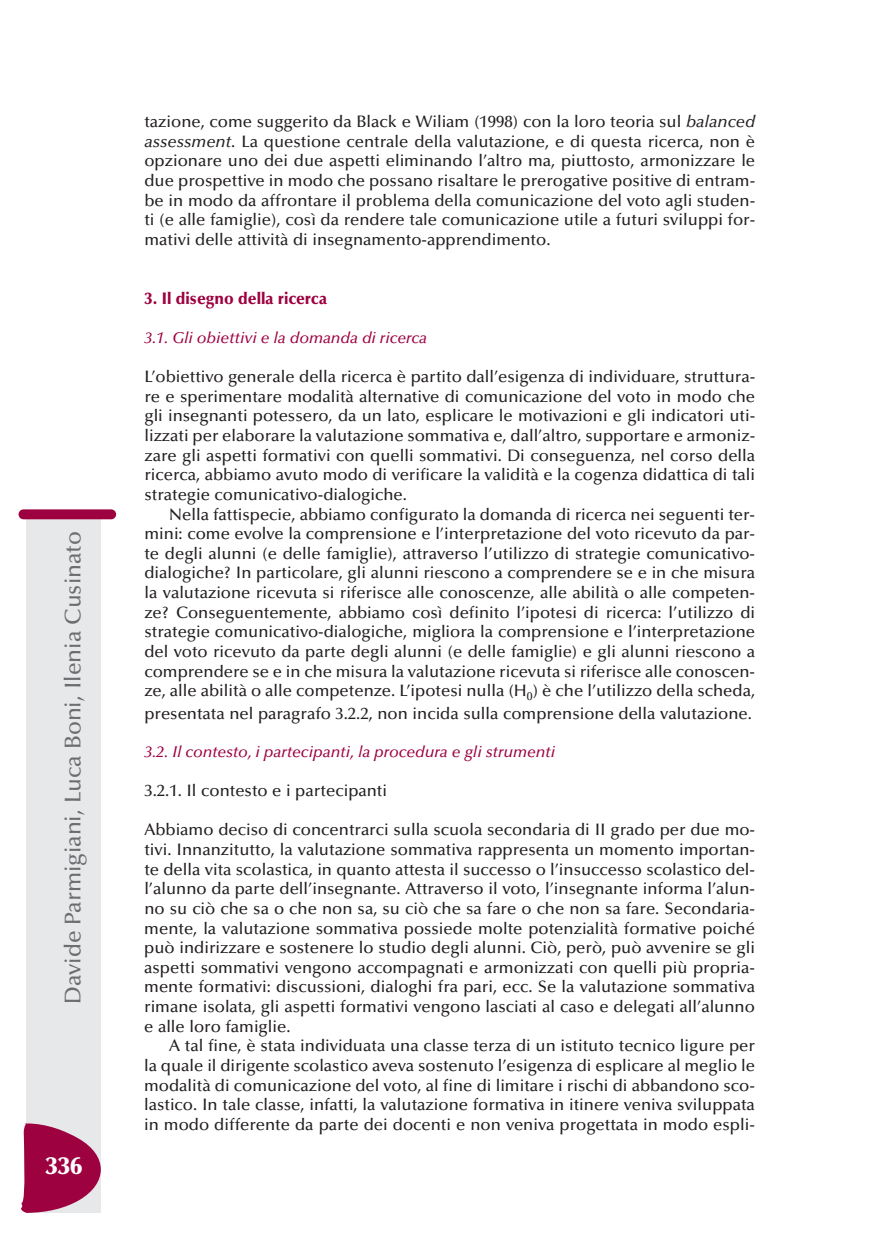
<style>
.page{position:relative;width:869px;height:1241px;background:#fff}
.page>*{position:absolute;margin:0;border:0;box-sizing:border-box;transform-origin:0 0}
.t1{font:900 24.5px "Optima";color:#fff}
.t2{font:500 22.75px "Optima";color:#6c6d70}
.t3{font:500 16.62px/19.6px "Optima";color:#231f20;text-align:justify}
.t4{font:900 16.62px "Optima";color:#9d0140;scale:.95 1}
.t5{font:italic 500 15.75px "Optima";color:#9d0140}
.s1{font-style:italic}
</style>
<div class="page">
<div style="left:27px;top:517px;width:74px;height:695px;background:#e7e8e9"></div>
<div style="left:19px;top:509px;width:97px;height:10px;background:#9d0140;border-radius:5px"></div>
<svg style="left:21px;top:1122px;width:80px;height:90px"></svg>
<h2 class="t2" style="left:64px;top:1003px;width:474px;rotate:-90deg">Davide Parmigiani, Luca Boni, Ilenia Cusinato</h2>
<h1 class="t1" style="left:45px;top:1155px;width:38px">336</h1>
<p class="t3" style="left:144px;top:113px;width:612px">tazione, come suggerito da Black e Wiliam (1998) con la loro teoria sul <span class="s1">balanced assessment</span>. La questione centrale della valutazione, e di questa ricerca, non è opzionare uno dei due aspetti eliminando l’altro ma, piuttosto, armonizzare le due prospettive in modo che possano risaltare le prerogative positive di entram&shy;be in modo da affrontare il problema della comunicazione del voto agli studen&shy;ti (e alle famiglie), così da rendere tale comunicazione utile a futuri sviluppi for&shy;mativi delle attività di insegnamento-apprendimento.</p>
<p class="t4" style="left:144px;top:291px;width:193px">3. Il disegno della ricerca</p>
<p class="t5" style="left:144px;top:331px;width:284px">3.1. Gli obiettivi e la domanda di ricerca</p>
<p class="t3" style="left:144px;top:368px;width:612px">L’obiettivo generale della ricerca è partito dall’esigenza di individuare, struttura&shy;re e sperimentare modalità alternative di comunicazione del voto in modo che gli insegnanti potessero, da un lato, esplicare le motivazioni e gli indicatori uti&shy;lizzati per elaborare la valutazione sommativa e, dall’altro, supportare e armoniz&shy;zare gli aspetti formativi con quelli sommativi. Di conseguenza, nel corso della ricerca, abbiamo avuto modo di verificare la validità e la cogenza didattica di tali strategie comunicativo-dialogiche.</p>
<p class="t3" style="left:144px;top:505px;width:612px;text-indent:25px">Nella fattispecie, abbiamo configurato la domanda di ricerca nei seguenti ter&shy;mini: come evolve la comprensione e l’interpretazione del voto ricevuto da par&shy;te degli alunni (e delle famiglie), attraverso l’utilizzo di strategie comunicativo&shy;dialogiche? In particolare, gli alunni riescono a comprendere se e in che misura la valutazione ricevuta si riferisce alle conoscenze, alle abilità o alle competen&shy;ze? Conseguentemente, abbiamo così definito l’ipotesi di ricerca: l’utilizzo di strategie comunicativo-dialogiche, migliora la comprensione e l’interpretazione del voto ricevuto da parte degli alunni (e delle famiglie) e gli alunni riescono a comprendere se e in che misura la valutazione ricevuta si riferisce alle conoscen&shy;ze, alle abilità o alle competenze. L’ipotesi nulla (H<sub>0</sub>) è che l’utilizzo della scheda,</p>
<p class="t3" style="left:144px;top:704px;width:608px">presentata nel paragrafo 3.2.2, non incida sulla comprensione della valutazione.</p>
<p class="t5" style="left:144px;top:745px;width:412px">3.2. Il contesto, i partecipanti, la procedura e gli strumenti</p>
<p class="t3" style="left:144px;top:782px;width:244px">3.2.1. Il contesto e i partecipanti</p>
<p class="t3" style="left:144px;top:821px;width:612px">Abbiamo deciso di concentrarci sulla scuola secondaria di II grado per due mo&shy;tivi. Innanzitutto, la valutazione sommativa rappresenta un momento importan&shy;te della vita scolastica, in quanto attesta il successo o l’insuccesso scolastico del&shy;l’alunno da parte dell’insegnante. Attraverso il voto, l’insegnante informa l’alun&shy;no su ciò che sa o che non sa, su ciò che sa fare o che non sa fare. Secondaria&shy;mente, la valutazione sommativa possiede molte potenzialità formative poiché può indirizzare e sostenere lo studio degli alunni. Ciò, però, può avvenire se gli aspetti sommativi vengono accompagnati e armonizzati con quelli più propria&shy;mente formativi: discussioni, dialoghi fra pari, ecc. Se la valutazione sommativa rimane isolata, gli aspetti formativi vengono lasciati al caso e delegati all’alunno e alle loro famiglie.</p>
<p class="t3" style="left:144px;top:1037px;width:612px;text-indent:25px">A tal fine, è stata individuata una classe terza di un istituto tecnico ligure per la quale il dirigente scolastico aveva sostenuto l’esigenza di esplicare al meglio le modalità di comunicazione del voto, al fine di limitare i rischi di abbandono sco&shy;lastico. In tale classe, infatti, la valutazione formativa in itinere veniva sviluppata in modo differente da parte dei docenti e non veniva progettata in modo espli-</p>
</div>
